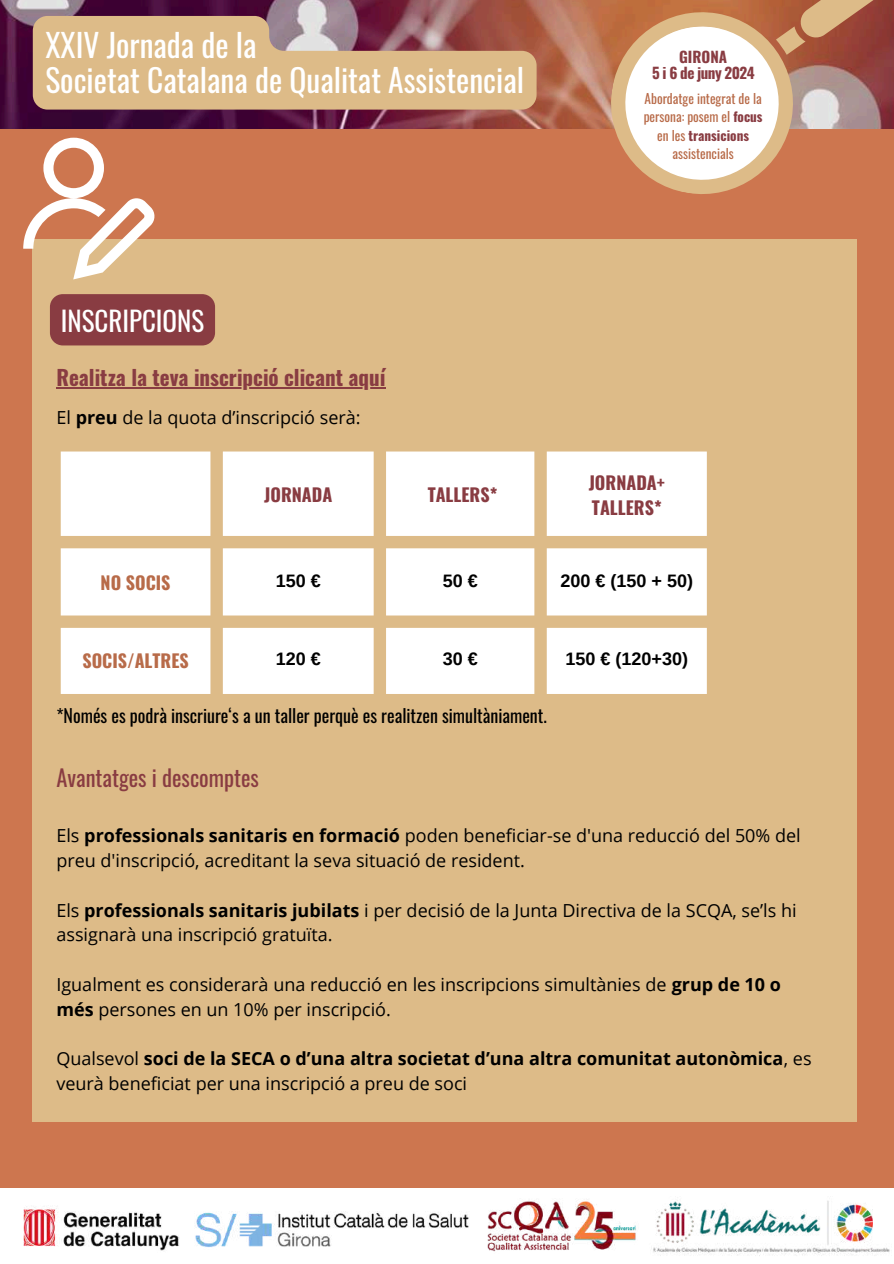
<style>
.page{position:relative;width:894px;height:1264px;background:#fff}
.page>*{position:absolute;margin:0;border:0;box-sizing:border-box;transform-origin:0 0}
.t1{font:31.5px/34.8px "Oswald";color:#fff}
.t2{font:27px "Oswald";color:#fff}
.t3{font:22.5px "Oswald";color:#893c42}
.t4{font:700 21px "Oswald";color:#893c42}
.t5{font:18px/24.8px "Open Sans";color:#000}
.t6{font:700 18px/24.8px "Open Sans";color:#000}
.t7{font:18px "Oswald";color:#000}
.t8{font:700 18px "Arimo";color:#000}
.t9{font:700 18px/24.8px "Oswald";color:#893c42}
.t10{font:700 18px "Oswald";color:#b86b49}
.t11{font:700 15.15px/15.6px "Oswald";letter-spacing:-.035em;color:#893c42;text-align:center}
.t12{font:13.35px/18.6px "Oswald";color:#b86b49;text-align:center}
.s1{font-weight:700}
.s2{font-weight:700;color:#893c42}
.s3{font-weight:400}
</style>
<div class="page">
<div style="left:0;top:0;width:893px;height:1263px;background:#cd764f"></div>
<img style="left:0;top:0;width:893px;height:129px">
<svg style="left:33px;top:16px;width:503px;height:94px;background:#cfaa82"></svg>
<svg style="left:597px;top:0;width:291px;height:194px"></svg>
<div style="left:0;top:1188px;width:893px;height:75px;background:#fff"></div>
<div style="left:32px;top:239px;width:824px;height:882px;background:#db8"></div>
<svg style="left:61px;top:451px;width:645px;height:243px;background:#f9f4ec"></svg>
<svg style="left:23px;top:138px;width:132px;height:141px"></svg>
<div style="left:50px;top:294px;width:165px;height:51px;background:#893c42;border-radius:13px"></div>
<hr style="left:56px;top:387px;width:329px;height:1px;background:#893c42">
<img style="left:23px;top:1206px;width:156px;height:45px">
<img style="left:195px;top:1211px;width:274px;height:37px">
<img style="left:487px;top:1200px;width:149px;height:52px">
<img style="left:653px;top:1200px;width:237px;height:55px">
<h1 class="t1" style="left:45px;top:27px;width:480px">XXIV Jornada de la<br>Societat Catalana de Qualitat Assistencial</h1>
<h2 class="t2" style="left:61px;top:300px;width:145px">INSCRIPCIONS</h2>
<p class="t4" style="left:56px;top:361px;width:330px">Realitza la teva inscripció clicant aquí</p>
<p class="t5" style="left:56px;top:404px;width:306px">El <span class="s1">preu</span> de la quota d’inscripció serà:</p>
<p class="t9" style="left:264px;top:481px;width:70px">JORNADA</p>
<p class="t9" style="left:427px;top:481px;width:71px">TALLERS*</p>
<p class="t11" style="left:652px;top:48px;width:104px">GIRONA<br>5 i 6 de juny 2024</p>
<p class="t12" style="left:643px;top:88px;width:120px">Abordatge integrat de la persona: posem el <span class="s2">focus </span>en les <span class="s2">transicions </span>assistencials</p>
<p class="t9" style="left:588px;top:469px;width:78px">JORNADA+<br>TALLERS*</p>
<p class="t10" style="left:101px;top:568px;width:71px">NO SOCIS</p>
<p class="t8" style="left:275px;top:570px;width:47px">150 €</p>
<p class="t8" style="left:442px;top:570px;width:37px">50 €</p>
<p class="t8" style="left:560px;top:570px;width:134px">200 € (150 + 50)</p>
<p class="t10" style="left:82px;top:647px;width:108px">SOCIS/ALTRES</p>
<p class="t8" style="left:275px;top:648px;width:47px">120 €</p>
<p class="t8" style="left:442px;top:648px;width:37px">30 €</p>
<p class="t8" style="left:565px;top:648px;width:124px">150 € (120+30)</p>
<p class="t7" style="left:56px;top:702px;width:491px">*Només es podrà inscriure‘s a un taller perquè es realitzen simultàniament.</p>
<p class="t3" style="left:56px;top:760px;width:204px">Avantatges i descomptes</p>
<p class="t5" style="left:56px;top:823px;width:745px">Els <span class="s1">professionals sanitaris en formació</span> poden beneficiar-se d'una reducció del 50% del preu d'inscripció, acreditant la seva situació de resident.</p>
<p class="t5" style="left:56px;top:897px;width:741px">Els <span class="s1">professionals sanitaris jubilats</span> i per decisió de la Junta Directiva de la SCQA, se’ls hi assignarà una inscripció gratuïta.</p>
<p class="t5" style="left:56px;top:971px;width:725px">Igualment es considerarà una reducció en les inscripcions simultànies de <span class="s1">grup de 10 o més</span> persones en un 10% per inscripció.</p>
<p class="t6" style="left:56px;top:1045px;width:756px"><span class="s3">Qualsevol</span> soci de la SECA o d’una altra societat d’una altra comunitat autonòmica<span class="s3">, es veurà beneficiat per una inscripció a preu de soci</span></p>
</div>
